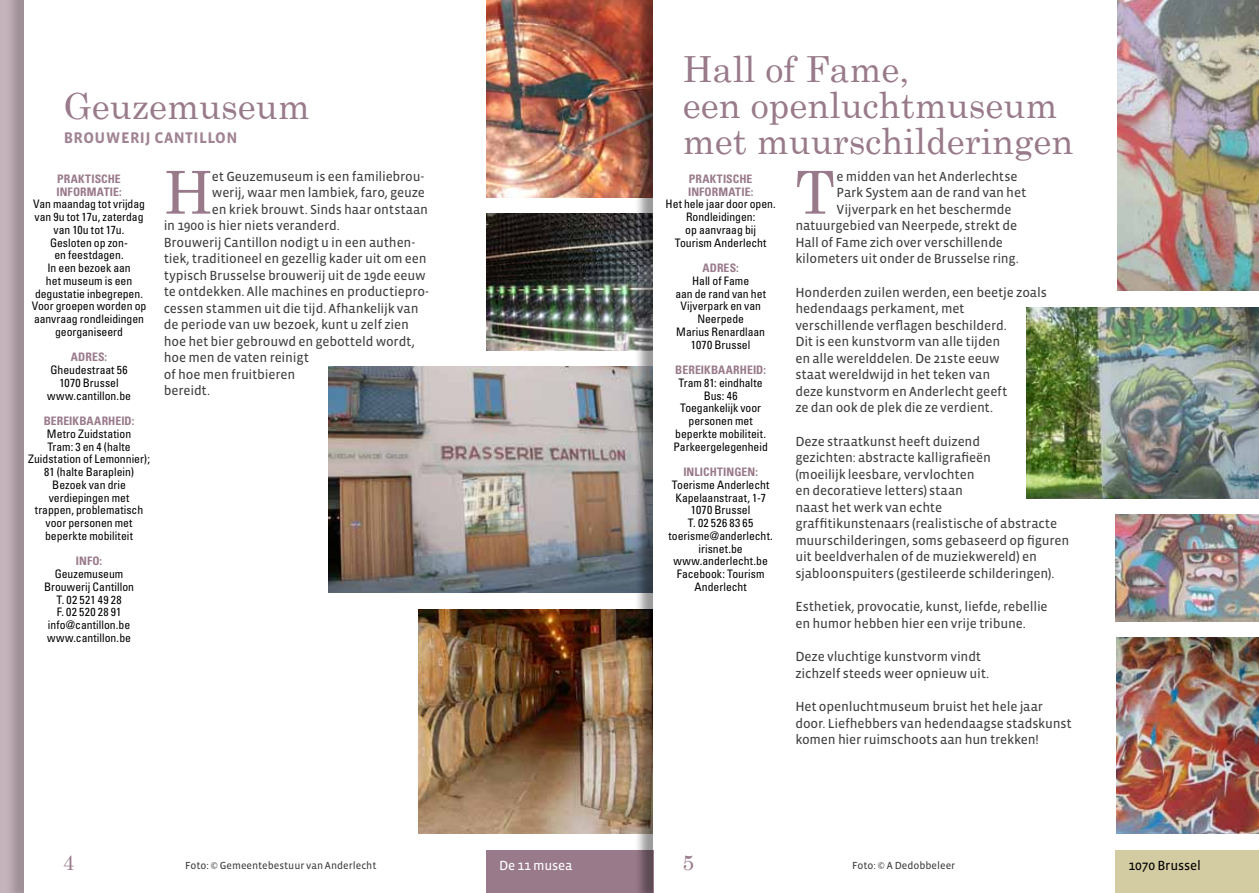
<style>
.page{position:relative;width:1259px;height:893px;background:#fff}
.page>*{position:absolute;margin:0;border:0;box-sizing:border-box;transform-origin:0 0}
.t1{font:59.25px "Century Schoolbook";color:#997a8a}
.t2{font:36px/36px "Century Schoolbook";color:#997a8a}
.t3{font:21px "Century Schoolbook";color:#997a8a}
.t4{font:700 15.75px "Vista Sans";letter-spacing:.025em;color:#a18493}
.t5{font:13.5px/16.5px "Vista Sans Reg";letter-spacing:-.01em;color:#414042}
.t6{font:13.5px "Vista Sans Reg";letter-spacing:-.01em;color:#000}
.t7{font:13.5px "Vista Sans Reg";letter-spacing:-.01em;color:#fff}
.t8{font:condensed 11.7px/12.8px "Univers LT Std";color:#000;text-align:center}
.t9{font:700 condensed 11.7px/12.8px "Univers LT Std";letter-spacing:.005em;color:#997a8a}
.t10{font:10.5px "Vista Sans Reg";color:#414042}
</style>
<div class="page">
<div style="left:486px;top:850px;width:167px;height:43px;background:#997a8a"></div>
<div style="left:1115px;top:850px;width:144px;height:43px;background:#d3cba2"></div>
<div style="left:0;top:0;width:24px;height:893px;background:#c5b3bb"></div>
<img style="left:1116px;top:637px;width:143px;height:196px">
<img style="left:1116px;top:514px;width:143px;height:107px">
<img style="left:1026px;top:307px;width:233px;height:192px">
<img style="left:1117px;top:0;width:142px;height:291px">
<img style="left:419px;top:609px;width:215px;height:225px">
<img style="left:486px;top:214px;width:148px;height:137px">
<img style="left:328px;top:367px;width:306px;height:226px">
<img style="left:486px;top:0;width:148px;height:197px">
<div style="left:5px;top:0;width:147px;height:893px;background:#000;opacity:.2"></div>
<div style="left:24px;top:0;width:130px;height:893px;background:#fff"></div>
<div style="left:634px;top:0;width:147px;height:893px;background:#000;opacity:.4"></div>
<div style="left:653px;top:0;width:131px;height:893px;background:#fff"></div>
<h2 class="t2" style="left:64px;top:87px;width:247px">Geuzemuseum</h2>
<p class="t4" style="left:64px;top:130px;width:175px">BROUWERIJ CANTILLON</p>
<h2 class="t2" style="left:682px;top:50px;width:392px">Hall of Fame,<br>een openluchtmuseum met muurschilderingen</h2>
<p class="t9" style="left:56px;top:172px;width:67px">PRAKTISCHE<br>INFORMATIE:</p>
<p class="t8" style="left:32px;top:198px;width:116px">Van maandag tot vrijdag van 9u tot 17u, zaterdag van 10u tot 17u.<br>Gesloten op zon-<br>en feestdagen.<br>In een bezoek aan<br>het museum is een degustatie inbegrepen.<br>Voor groepen worden op aanvraag rondleidingen georganiseerd</p>
<p class="t9" style="left:71px;top:351px;width:38px">ADRES:</p>
<p class="t8" style="left:47px;top:363px;width:85px">Gheudestraat 56<br>1070 Brussel www.cantillon.be</p>
<p class="t9" style="left:44px;top:415px;width:92px">BEREIKBAARHEID:</p>
<p class="t8" style="left:28px;top:427px;width:123px">Metro Zuidstation<br>Tram: 3 en 4 (halte<br>Zuidstation of Lemonnier);<br>81 (halte Baraplein)<br>Bezoek van drie verdiepingen met trappen, problematisch voor personen met beperkte mobiliteit</p>
<p class="t9" style="left:76px;top:555px;width:28px">INFO:</p>
<p class="t8" style="left:44px;top:567px;width:92px">Geuzemuseum<br>Brouwerij Cantillon<br>T. 02 521 49 28<br>F. 02 520 28 91 info@cantillon.be www.cantillon.be</p>
<h1 class="t1" style="left:164px;top:155px;width:51px">H</h1>
<p class="t5" style="left:212px;top:168px;width:214px">et Geuzemuseum is een familiebrou-</p>
<p class="t5" style="left:212px;top:185px;width:215px">werij, waar men lambiek, faro, geuze</p>
<p class="t5" style="left:212px;top:201px;width:218px">en kriek brouwt. Sinds haar ontstaan</p>
<p class="t5" style="left:164px;top:218px;width:178px">in 1900 is hier niets veranderd.</p>
<p class="t5" style="left:164px;top:234px;width:253px">Brouwerij Cantillon nodigt u in een authen-</p>
<p class="t5" style="left:164px;top:251px;width:264px">tiek, traditioneel en gezellig kader uit om een</p>
<p class="t5" style="left:164px;top:267px;width:264px">typisch Brusselse brouwerij uit de 19de eeuw</p>
<p class="t5" style="left:164px;top:284px;width:266px">te ontdekken. Alle machines en productiepro-</p>
<p class="t5" style="left:164px;top:300px;width:256px">cessen stammen uit die tijd. Afhankelijk van</p>
<p class="t5" style="left:164px;top:317px;width:247px">de periode van uw bezoek, kunt u zelf zien</p>
<p class="t5" style="left:164px;top:333px;width:252px">hoe het bier gebrouwd en gebotteld wordt,</p>
<p class="t5" style="left:164px;top:350px;width:147px">hoe men de vaten reinigt</p>
<p class="t5" style="left:164px;top:366px;width:133px">of hoe men fruitbieren</p>
<p class="t5" style="left:164px;top:383px;width:48px">bereidt.</p>
<p class="t9" style="left:688px;top:172px;width:67px">PRAKTISCHE<br>INFORMATIE:</p>
<p class="t8" style="left:665px;top:198px;width:112px">Het hele jaar door open.<br>Rondleidingen:<br>op aanvraag bij<br>Tourism Anderlecht</p>
<p class="t9" style="left:702px;top:261px;width:38px">ADRES:</p>
<p class="t8" style="left:675px;top:274px;width:92px">Hall of Fame<br>aan de rand van het<br>Vijverpark en van<br>Neerpede<br>Marius Renardlaan<br>1070 Brussel</p>
<p class="t9" style="left:675px;top:363px;width:92px">BEREIKBAARHEID:</p>
<p class="t8" style="left:673px;top:376px;width:96px">Tram 81: eindhalte<br>Bus: 46<br>Toegankelijk voor personen met beperkte mobiliteit.<br>Parkeergelegenheid</p>
<p class="t9" style="left:683px;top:466px;width:76px">INLICHTINGEN:</p>
<p class="t8" style="left:668px;top:478px;width:106px">Toerisme Anderlecht<br>Kapelaanstraat, 1-7<br>1070 Brussel<br>T. 02 526 83 65 toerisme@anderlecht. irisnet.be www.anderlecht.be<br>Facebook: Tourism<br>Anderlecht</p>
<h1 class="t1" style="left:795px;top:155px;width:41px">T</h1>
<p class="t5" style="left:836px;top:168px;width:182px">e midden van het Anderlechtse</p>
<p class="t5" style="left:836px;top:185px;width:191px">Park System aan de rand van het</p>
<p class="t5" style="left:836px;top:201px;width:176px">Vijverpark en het beschermde</p>
<p class="t5" style="left:795px;top:218px;width:223px">natuurgebied van Neerpede, strekt de</p>
<p class="t5" style="left:795px;top:234px;width:209px">Hall of Fame zich over verschillende</p>
<p class="t5" style="left:795px;top:251px;width:225px">kilometers uit onder de Brusselse ring.</p>
<p class="t5" style="left:795px;top:284px;width:253px">Honderden zuilen werden, een beetje zoals hedendaags perkament, met<br>verschillende verflagen beschilderd.<br>Dit is een kunstvorm van alle tijden<br>en alle werelddelen. De 21ste eeuw<br>staat wereldwijd in het teken van<br>deze kunstvorm en Anderlecht geeft<br>ze dan ook de plek die ze verdient.</p>
<p class="t5" style="left:795px;top:433px;width:276px">Deze straatkunst heeft duizend<br>gezichten: abstracte kalligrafieën<br>(moeilijk leesbare, vervlochten<br>en decoratieve letters) staan<br>naast het werk van echte<br>graffitikunstenaars (realistische of abstracte muurschilderingen, soms gebaseerd op figuren uit beeldverhalen of de muziekwereld) en sjabloonspuiters (gestileerde schilderingen).</p>
<p class="t5" style="left:795px;top:599px;width:254px">Esthetiek, provocatie, kunst, liefde, rebellie en humor hebben hier een vrije tribune.</p>
<p class="t5" style="left:795px;top:649px;width:195px">Deze vluchtige kunstvorm vindt zichzelf steeds weer opnieuw uit.</p>
<p class="t5" style="left:795px;top:699px;width:278px">Het openluchtmuseum bruist het hele jaar door. Liefhebbers van hedendaagse stadskunst komen hier ruimschoots aan hun trekken!</p>
<h3 class="t3" style="left:63px;top:850px;width:13px">4</h3>
<p class="t10" style="left:185px;top:860px;width:193px">Foto: © Gemeentebestuur van Anderlecht</p>
<p class="t7" style="left:499px;top:858px;width:75px">De 11 musea</p>
<h3 class="t3" style="left:682px;top:849px;width:13px">5</h3>
<p class="t10" style="left:852px;top:860px;width:104px">Foto: © A Dedobbeleer</p>
<p class="t6" style="left:1128px;top:858px;width:74px">1070 Brussel</p>
</div>
